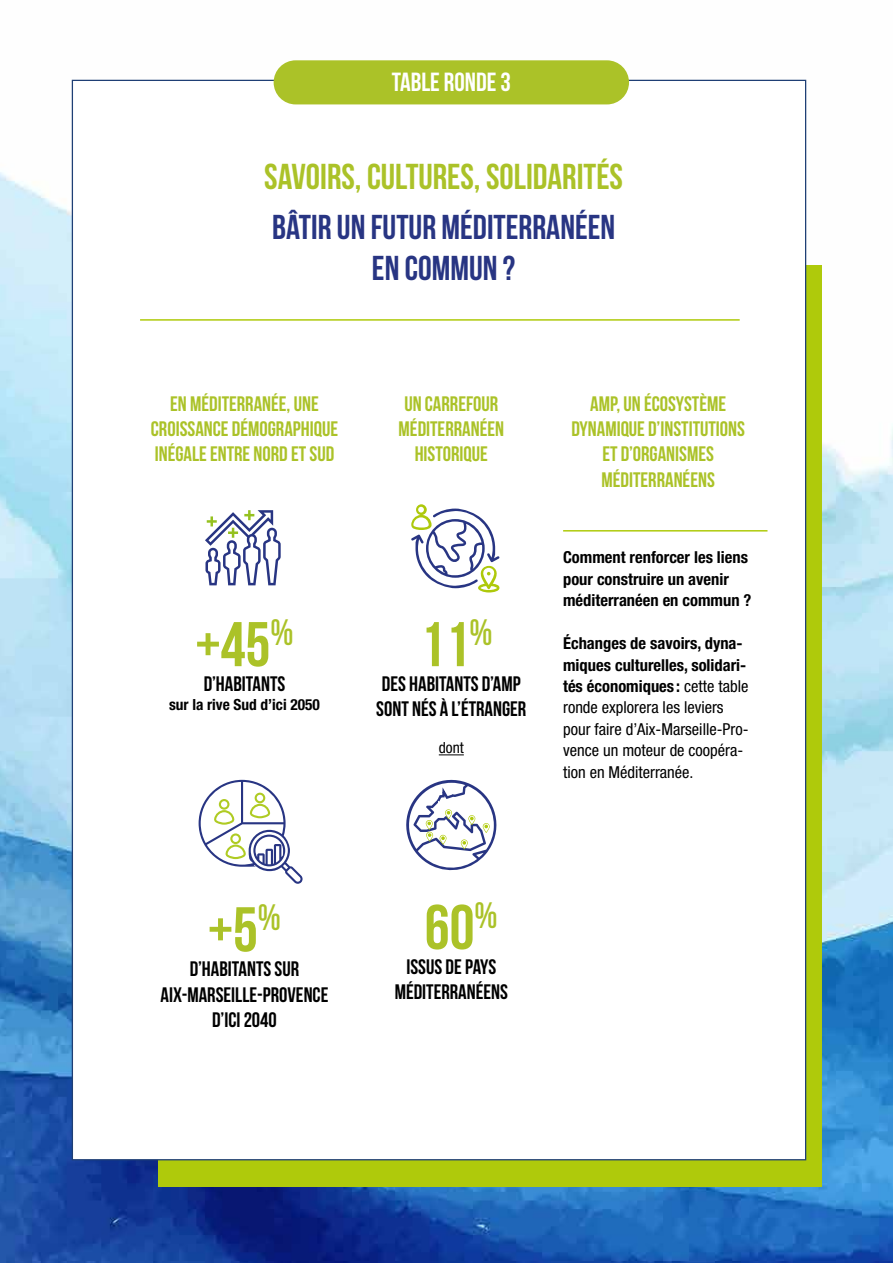
<style>
.page{position:relative;width:893px;height:1263px;background:#fff}
.page>*{position:absolute;margin:0;border:0;box-sizing:border-box;transform-origin:0 0}
.t1{font:700 63px "Bebas Neue";color:#abc228}
.t2{font:700 36px "Bebas Neue";color:#abc228}
.t3{font:700 34.5px/41.4px "Bebas Neue";color:#283583;text-align:center}
.t4{font:700 26.25px "Bebas Neue";color:#fff}
.t5{font:700 21px/25.2px "Bebas Neue";color:#abc228;text-align:center}
.t6{font:700 21px/25.2px "Bebas Neue";color:#000;text-align:center}
.t7{font:condensed 16.5px/21.5px "Helvetica Neue LT Std";color:#000}
.t8{font:700 condensed 16.5px/21.5px "Helvetica Neue LT Std";color:#000}
.t9{font:700 condensed 15.3px "Helvetica Neue LT Std";color:#000}
.t10{font:condensed 15.3px "Helvetica Neue LT Std";color:#000}
.s1{font-weight:700}
</style>
<div class="page">
<img style="left:0;top:61px;width:893px;height:1202px">
<div style="left:158px;top:265px;width:663px;height:921px;background:#afca0b"></div>
<div style="left:72px;top:80px;width:734px;height:1080px;background:#fff;border:1px solid #1f3f75"></div>
<div style="left:274px;top:60px;width:355px;height:44px;background:#abc228;border-radius:22px"></div>
<svg style="left:439px;top:754px;width:25px;height:1px"></svg>
<hr style="left:140px;top:319px;width:600px;height:2px;background:#afca0b">
<svg style="left:406px;top:780px;width:91px;height:90px"></svg>
<svg style="left:411px;top:504px;width:88px;height:88px"></svg>
<svg style="left:205px;top:510px;width:76px;height:75px"></svg>
<svg style="left:199px;top:780px;width:104px;height:104px"></svg>
<hr style="left:563px;top:530px;width:204px;height:1px;background:#afca0b">
<h3 class="t4" style="left:392px;top:67px;width:121px">TABLE RONDE 3</h3>
<h2 class="t2" style="left:264px;top:156px;width:360px">SAVOIRS, CULTURES, SOLIDARITÉS</h2>
<h3 class="t3" style="left:272px;top:205px;width:345px">BÂTIR UN FUTUR MÉDITERRANÉEN<br>EN COMMUN ?</h3>
<p class="t5" style="left:151px;top:391px;width:189px">EN MÉDITERRANÉE, UNE<br>CROISSANCE DÉMOGRAPHIQUE<br>INÉGALE ENTRE NORD ET SUD</p>
<h1 class="t1" style="left:196px;top:610px;width:99px">+45<sup>%</sup></h1>
<p class="t6" style="left:204px;top:671px;width:83px">D’HABITANTS</p>
<p class="t9" style="left:169px;top:695px;width:152px">sur la rive Sud d’ici 2050</p>
<p class="t5" style="left:399px;top:391px;width:107px">UN CARREFOUR<br>MÉDITERRANÉEN<br>HISTORIQUE</p>
<h1 class="t1" style="left:420px;top:610px;width:74px">11<sup>%</sup></h1>
<p class="t6" style="left:376px;top:671px;width:152px;text-align:left">DES HABITANTS D’AMP<br>SONT NÉS À L’ÉTRANGER</p>
<p class="t10" style="left:439px;top:739px;width:27px">dont</p>
<p class="t5" style="left:571px;top:391px;width:175px">AMP, UN ÉCOSYSTÈME<br>DYNAMIQUE D’INSTITUTIONS<br>ET D’ORGANISMES<br>MÉDITERRANÉENS</p>
<p class="t8" style="left:563px;top:547px;width:190px">Comment renforcer les liens pour construire un avenir méditerranéen en commun ?</p>
<p class="t7" style="left:563px;top:632px;width:187px"><span class="s1">Échanges de savoirs, dyna&shy;miques culturelles, solidari&shy;tés économiques :</span> cette table ronde explorera les leviers pour faire d’Aix-Marseille-Pro&shy;vence un moteur de coopéra&shy;tion en Méditerranée.</p>
<h1 class="t1" style="left:208px;top:895px;width:74px">+5<sup>%</sup></h1>
<p class="t6" style="left:161px;top:956px;width:169px">D’HABITANTS SUR<br>AIX-MARSEILLE-PROVENCE<br>D’ICI 2040</p>
<h1 class="t1" style="left:425px;top:893px;width:74px">60<sup>%</sup></h1>
<p class="t6" style="left:395px;top:954px;width:115px">ISSUS DE PAYS<br>MÉDITERRANÉENS</p>
</div>
